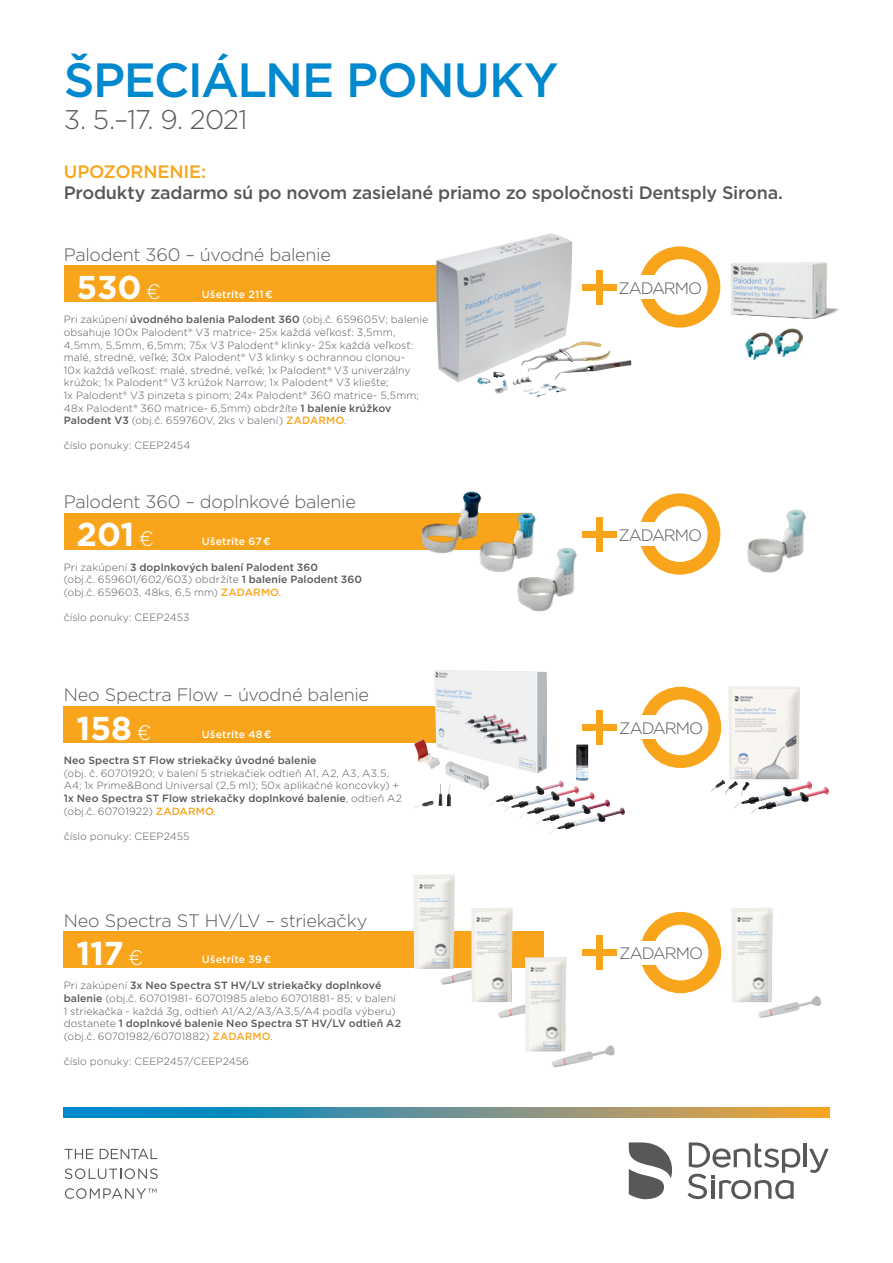
<style>
.page{position:relative;width:893px;height:1263px;background:#fff}
.page>*{position:absolute;margin:0;border:0;box-sizing:border-box;transform-origin:0 0}
.t1{font:500 48px "Gotham";letter-spacing:-.025em;color:#0088ce}
.t2{font:700 33px "Gotham";letter-spacing:-.005em;color:#fff}
.t3{font:300 27px "Gotham";letter-spacing:-.035em;color:#57585a}
.t4{font:300 18px "Gotham";letter-spacing:-.015em;color:#57585a}
.t5{font:500 18px/21.6px "Gotham";letter-spacing:-.015em;color:#57585a}
.t6{font:300 16.5px "Gotham";letter-spacing:-.065em;color:#57585a}
.t7{font:300 10.5px/12.6px "Gotham";letter-spacing:.005em;color:#57585a}
.t8{font:500 10.5px "Gotham";letter-spacing:.015em;color:#fff}
.s1{color:#f9a51b}
.s2{font-weight:300;font-size:21px}
.s3{font-weight:500}
.s4{font-weight:500;color:#f9a51b}
</style>
<div class="page">
<hr style="left:803px;top:1143px;width:3px;height:24px;background:#57585a">
<svg style="left:809px;top:1149px;width:20px;height:24px"></svg>
<svg style="left:687px;top:1142px;width:113px;height:57px"></svg>
<svg style="left:629px;top:1142px;width:43px;height:57px"></svg>
<svg style="left:65px;top:1149px;width:28px;height:10px"></svg>
<svg style="left:100px;top:1149px;width:57px;height:10px"></svg>
<svg style="left:65px;top:1168px;width:93px;height:11px"></svg>
<svg style="left:65px;top:1188px;width:92px;height:11px"></svg>
<svg style="left:64px;top:1108px;width:765px;height:9px;background:#6a928d"></svg>
<div style="left:64px;top:513px;width:467px;height:36px;background:#f9a51b"></div>
<img style="left:489px;top:512px;width:47px;height:60px">
<img style="left:403px;top:491px;width:97px;height:79px">
<img style="left:500px;top:541px;width:77px;height:71px">
<img style="left:747px;top:510px;width:59px;height:63px">
<div style="left:596px;top:517px;width:6px;height:34px;background:#f9a51b"></div>
<div style="left:582px;top:531px;width:34px;height:6px;background:#f9a51b"></div>
<svg style="left:645px;top:500px;width:69px;height:68px"></svg>
<div style="left:639px;top:493px;width:81px;height:82px;border:13px solid #f9a51b;border-radius:50%"></div>
<div style="left:617px;top:522px;width:85px;height:24px;background:#fff"></div>
<div style="left:596px;top:935px;width:7px;height:35px;background:#f9a51b"></div>
<div style="left:583px;top:949px;width:34px;height:7px;background:#f9a51b"></div>
<svg style="left:646px;top:918px;width:69px;height:69px"></svg>
<div style="left:640px;top:912px;width:81px;height:81px;border:13px solid #f9a51b;border-radius:50%"></div>
<div style="left:618px;top:941px;width:85px;height:23px;background:#fff"></div>
<div style="left:64px;top:931px;width:480px;height:37px;background:#f9a51b"></div>
<img style="left:413px;top:874px;width:58px;height:111px">
<img style="left:471px;top:908px;width:54px;height:110px">
<img style="left:525px;top:957px;width:90px;height:110px">
<img style="left:731px;top:908px;width:90px;height:110px">
<div style="left:596px;top:710px;width:7px;height:35px;background:#f9a51b"></div>
<div style="left:583px;top:724px;width:34px;height:7px;background:#f9a51b"></div>
<svg style="left:646px;top:693px;width:69px;height:69px"></svg>
<div style="left:640px;top:687px;width:81px;height:81px;border:13px solid #f9a51b;border-radius:50%"></div>
<div style="left:618px;top:715px;width:85px;height:24px;background:#fff"></div>
<div style="left:64px;top:706px;width:480px;height:37px;background:#f9a51b"></div>
<img style="left:414px;top:670px;width:174px;height:136px">
<img style="left:711px;top:686px;width:89px;height:109px">
<img style="left:734px;top:781px;width:95px;height:33px">
<div style="left:64px;top:265px;width:467px;height:37px;background:#f9a51b"></div>
<img style="left:730px;top:262px;width:109px;height:57px">
<img style="left:436px;top:233px;width:174px;height:149px">
<div style="left:596px;top:270px;width:6px;height:34px;background:#f9a51b"></div>
<div style="left:582px;top:284px;width:34px;height:6px;background:#f9a51b"></div>
<svg style="left:645px;top:253px;width:69px;height:68px"></svg>
<div style="left:639px;top:246px;width:81px;height:82px;border:13px solid #f9a51b;border-radius:50%"></div>
<div style="left:617px;top:275px;width:85px;height:24px;background:#fff"></div>
<img style="left:745px;top:333px;width:28px;height:27px">
<img style="left:775px;top:329px;width:27px;height:27px">
<p class="t1" style="left:64px;top:48px;width:496px">ŠPECIÁLNE PONUKY</p>
<p class="t3" style="left:64px;top:103px;width:185px">3. 5.–17. 9. 2021</p>
<p class="t5" style="left:64px;top:160px;width:721px"><span class="s1">UPOZORNENIE:<br></span>Produkty zadarmo sú po novom zasielané priamo zo spoločnosti Dentsply Sirona.</p>
<p class="t4" style="left:64px;top:243px;width:269px">Palodent 360 – úvodné balenie</p>
<p class="t2" style="left:77px;top:265px;width:86px">530 <span class="s2">€</span></p>
<p class="t8" style="left:202px;top:287px;width:72px">Ušetríte 211 €</p>
<p class="t7" style="left:64px;top:313px;width:366px">Pri zakúpení <span class="s3">úvodného balenia Palodent 360</span> (obj.č. 659605V; balenie obsahuje 100x Palodent® V3 matrice- 25x každá veľkosť: 3,5mm, 4,5mm, 5,5mm, 6,5mm; 75x V3 Palodent® klinky- 25x každá veľkosť: malé, stredné, veľké; 30x Palodent® V3 klinky s ochrannou clonou-<br>10x každá veľkosť: malé, stredné, veľké; 1x Palodent® V3 univerzálny krúžok; 1x Palodent® V3 krúžok Narrow; 1x Palodent® V3 kliešte;<br>1x Palodent® V3 pinzeta s pinom; 24x Palodent® 360 matrice- 5,5mm; 48x Palodent® 360 matrice- 6,5mm) obdržíte <span class="s3">1 balenie krúžkov Palodent V3</span> (obj.č. 659760V, 2ks v balení) <span class="s4">ZADARMO</span>.</p>
<p class="t7" style="left:64px;top:439px;width:128px">číslo ponuky: CEEP2454</p>
<p class="t4" style="left:64px;top:490px;width:294px">Palodent 360 – doplnkové balenie</p>
<p class="t2" style="left:77px;top:513px;width:79px">201 <span class="s2">€</span></p>
<p class="t8" style="left:202px;top:534px;width:70px">Ušetríte 67 €</p>
<p class="t7" style="left:64px;top:560px;width:300px">Pri zakúpení <span class="s3">3 doplnkových balení Palodent 360<br></span>(obj.č. 659601/602/603) obdržíte <span class="s3">1 balenie Palodent 360 </span>(obj.č. 659603, 48ks, 6,5 mm) <span class="s4">ZADARMO</span>.</p>
<p class="t7" style="left:64px;top:611px;width:127px">číslo ponuky: CEEP2453</p>
<p class="t4" style="left:64px;top:683px;width:307px">Neo Spectra Flow – úvodné balenie</p>
<p class="t2" style="left:77px;top:706px;width:77px">158 <span class="s2">€</span></p>
<p class="t7" style="left:64px;top:754px;width:340px"><span class="s3">Neo Spectra ST Flow striekačky úvodné balenie<br></span>(obj. č. 60701920; v balení 5 striekačiek odtieň A1, A2, A3, A3.5, A4; 1x Prime&amp;Bond Universal (2,5 ml); 50x aplikačné koncovky) + <span class="s3">1x Neo Spectra ST Flow striekačky doplnkové balenie</span>, odtieň A2 (obj.č. 60701922) <span class="s4">ZADARMO</span>.</p>
<p class="t7" style="left:64px;top:829px;width:127px">číslo ponuky: CEEP2455</p>
<p class="t8" style="left:202px;top:728px;width:71px">Ušetríte 48 €</p>
<p class="t4" style="left:64px;top:909px;width:305px">Neo Spectra ST HV/LV – striekačky</p>
<p class="t2" style="left:77px;top:931px;width:68px">117 <span class="s2">€</span></p>
<p class="t7" style="left:64px;top:979px;width:339px">Pri zakúpení <span class="s3">3x Neo Spectra ST HV/LV striekačky doplnkové balenie</span> (obj.č. 60701981- 60701985 alebo 60701881- 85; v balení 1 striekačka - každá 3g, odtieň A1/A2/A3/A3,5/A4 podľa výberu) dostanete <span class="s3">1 doplnkové balenie Neo Spectra ST HV/LV odtieň A2 </span>(obj.č. 60701982/60701882) <span class="s4">ZADARMO</span>.</p>
<p class="t7" style="left:64px;top:1055px;width:187px">číslo ponuky: CEEP2457/CEEP2456</p>
<p class="t8" style="left:202px;top:953px;width:70px">Ušetríte 39 €</p>
<p class="t6" style="left:618px;top:277px;width:85px">ZADARMO</p>
<p class="t6" style="left:618px;top:524px;width:85px">ZADARMO</p>
<p class="t6" style="left:619px;top:718px;width:85px">ZADARMO</p>
<p class="t6" style="left:619px;top:943px;width:85px">ZADARMO</p>
</div>
